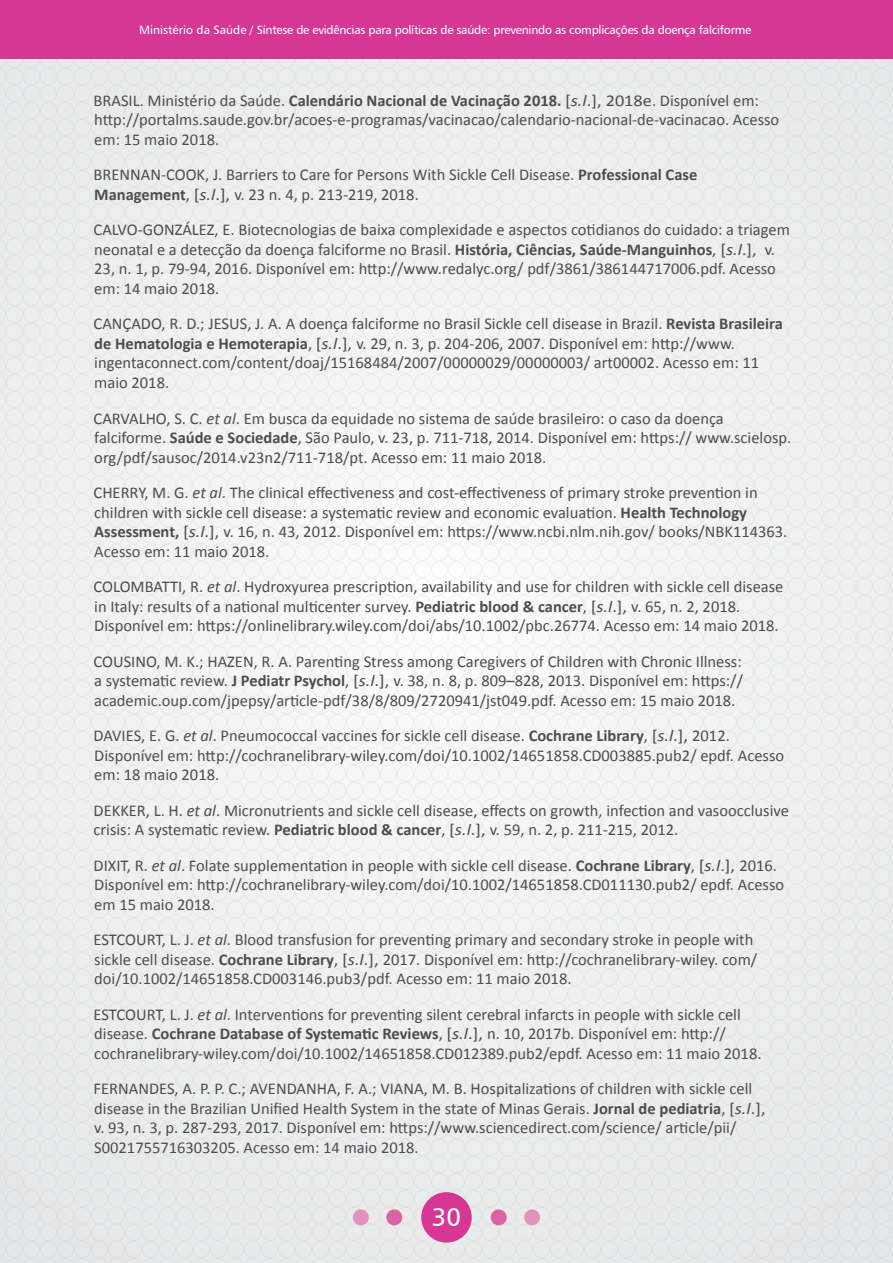
<style>
.page{position:relative;width:893px;height:1263px;background:#eeefef}
.page>*{position:absolute;margin:0;border:0;box-sizing:border-box;transform-origin:0 0}
.t1{font:25.5px "Humanist 777 BT Roman B";color:#fff}
.t2{font:16.5px/19.5px "Calibri";color:#4d4d4f}
.t3{font:12px "Humanist 777 BT Roman B";letter-spacing:-.02em;color:#fff}
.s1{font-weight:700}
.s2{font-style:italic}
</style>
<div class="page">
<div style="left:421px;top:1192px;width:51px;height:50px;background:#d63694;border-radius:50%"></div>
<div style="left:491px;top:1209px;width:16px;height:16px;background:#dc62a4;border-radius:50%"></div>
<div style="left:386px;top:1209px;width:16px;height:16px;background:#dc62a4;border-radius:50%"></div>
<div style="left:524px;top:1209px;width:16px;height:16px;background:#e292be;border-radius:50%"></div>
<div style="left:353px;top:1209px;width:16px;height:16px;background:#e292be;border-radius:50%"></div>
<div style="left:0;top:0;width:892px;height:59px;background:#d63694"></div>
<p class="t3" style="left:139px;top:22px;width:614px">Ministério da Saúde / Síntese de evidências para políticas de saúde: prevenindo as complicações da doença falciforme</p>
<p class="t2" style="left:94px;top:91px;width:687px">BRASIL. Ministério da Saúde. <span class="s1">Calendário Nacional de Vacinação 2018.</span> [<span class="s2">s.l</span>.], 2018e. Disponível em: http://portalms.saude.gov.br/acoes-e-programas/vacinacao/calendario-nacional-de-vacinacao. Acesso em: 15 maio 2018.</p>
<p class="t2" style="left:94px;top:165px;width:605px">BRENNAN-COOK, J. Barriers to Care for Persons With Sickle Cell Disease. <span class="s1">Professional Case<br>Management</span>, [<span class="s2">s.l</span>.], v. 23 n. 4, p. 213-219, 2018.</p>
<p class="t2" style="left:94px;top:220px;width:698px">CALVO-GONZÁLEZ, E. Biotecnologias de baixa complexidade e aspectos cotidianos do cuidado: a triagem neonatal e a detecção da doença falciforme no Brasil. <span class="s1">História, Ciências, Saúde-Manguinhos</span>, [<span class="s2">s.l</span>.], v.<br>23, n. 1, p. 79-94, 2016. Disponível em: http://www.redalyc.org/ pdf/3861/386144717006.pdf. Acesso em: 14 maio 2018.</p>
<p class="t2" style="left:94px;top:314px;width:691px">CANÇADO, R. D.; JESUS, J. A. A doença falciforme no Brasil Sickle cell disease in Brazil. <span class="s1">Revista Brasileira de Hematologia e Hemoterapia</span>, [<span class="s2">s.l</span>.], v. 29, n. 3, p. 204-206, 2007. Disponível em: http://www. ingentaconnect.com/content/doaj/15168484/2007/00000029/00000003/ art00002. Acesso em: 11 maio 2018.</p>
<p class="t2" style="left:94px;top:408px;width:699px">CARVALHO, S. C. <span class="s2">et al</span>. Em busca da equidade no sistema de saúde brasileiro: o caso da doença falciforme. <span class="s1">Saúde e Sociedade</span>, São Paulo, v. 23, p. 711-718, 2014. Disponível em: https:// www.scielosp. org/pdf/sausoc/2014.v23n2/711-718/pt. Acesso em: 11 maio 2018.</p>
<p class="t2" style="left:94px;top:483px;width:695px">CHERRY, M. G. <span class="s2">et al</span>. The clinical effectiveness and cost-effectiveness of primary stroke prevention in children with sickle cell disease: a systematic review and economic evaluation. <span class="s1">Health Technology Assessment,</span> [<span class="s2">s.l</span>.], v. 16, n. 43, 2012. Disponível em: https://www.ncbi.nlm.nih.gov/ books/NBK114363.<br>Acesso em: 11 maio 2018.</p>
<p class="t2" style="left:94px;top:577px;width:691px">COLOMBATTI, R. <span class="s2">et al</span>. Hydroxyurea prescription, availability and use for children with sickle cell disease in Italy: results of a national multicenter survey. <span class="s1">Pediatric blood &amp; cancer</span>, [<span class="s2">s.l</span>.], v. 65, n. 2, 2018.<br>Disponível em: https://onlinelibrary.wiley.com/doi/abs/10.1002/pbc.26774. Acesso em: 14 maio 2018.</p>
<p class="t2" style="left:94px;top:651px;width:651px;text-align:justify">COUSINO, M. K.; HAZEN, R. A. Parenting Stress among Caregivers of Children with Chronic Illness: a systematic review. <span class="s1">J Pediatr Psychol</span>, [<span class="s2">s.l</span>.], v. 38, n. 8, p. 809–828, 2013. Disponível em: https:// academic.oup.com/jpepsy/article-pdf/38/8/809/2720941/jst049.pdf. Acesso em: 15 maio 2018.</p>
<p class="t2" style="left:94px;top:726px;width:692px">DAVIES, E. G. <span class="s2">et al</span>. Pneumococcal vaccines for sickle cell disease. <span class="s1">Cochrane Library</span>, [<span class="s2">s.l</span>.], 2012.<br>Disponível em: http://cochranelibrary-wiley.com/doi/10.1002/14651858.CD003885.pub2/ epdf. Acesso em: 18 maio 2018.</p>
<p class="t2" style="left:94px;top:800px;width:697px">DEKKER, L. H. <span class="s2">et al</span>. Micronutrients and sickle cell disease, effects on growth, infection and vasoocclusive crisis: A systematic review. <span class="s1">Pediatric blood &amp; cancer</span>, [<span class="s2">s.l</span>.], v. 59, n. 2, p. 211-215, 2012.</p>
<p class="t2" style="left:94px;top:855px;width:692px">DIXIT, R. <span class="s2">et al</span>. Folate supplementation in people with sickle cell disease. <span class="s1">Cochrane Library</span>, [<span class="s2">s.l</span>.], 2016.<br>Disponível em: http://cochranelibrary-wiley.com/doi/10.1002/14651858.CD011130.pub2/ epdf. Acesso em 15 maio 2018.</p>
<p class="t2" style="left:94px;top:930px;width:665px">ESTCOURT, L. J. <span class="s2">et al</span>. Blood transfusion for preventing primary and secondary stroke in people with sickle cell disease. <span class="s1">Cochrane Library</span>, [<span class="s2">s.l</span>.], 2017. Disponível em: http://cochranelibrary-wiley. com/ doi/10.1002/14651858.CD003146.pub3/pdf. Acesso em: 11 maio 2018.</p>
<p class="t2" style="left:94px;top:1004px;width:669px">ESTCOURT, L. J. <span class="s2">et al</span>. Interventions for preventing silent cerebral infarcts in people with sickle cell disease. <span class="s1">Cochrane Database of Systematic Reviews</span>, [<span class="s2">s.l</span>.], n. 10, 2017b. Disponível em: http:// cochranelibrary-wiley.com/doi/10.1002/14651858.CD012389.pub2/epdf. Acesso em: 11 maio 2018.</p>
<p class="t2" style="left:94px;top:1079px;width:673px">FERNANDES, A. P. P. C.; AVENDANHA, F. A.; VIANA, M. B. Hospitalizations of children with sickle cell disease in the Brazilian Unified Health System in the state of Minas Gerais. <span class="s1">Jornal de pediatria</span>, [<span class="s2">s.l</span>.], v. 93, n. 3, p. 287-293, 2017. Disponível em: https://www.sciencedirect.com/science/ article/pii/ S0021755716303205. Acesso em: 14 maio 2018.</p>
<h1 class="t1" style="left:432px;top:1201px;width:31px">30</h1>
</div>
